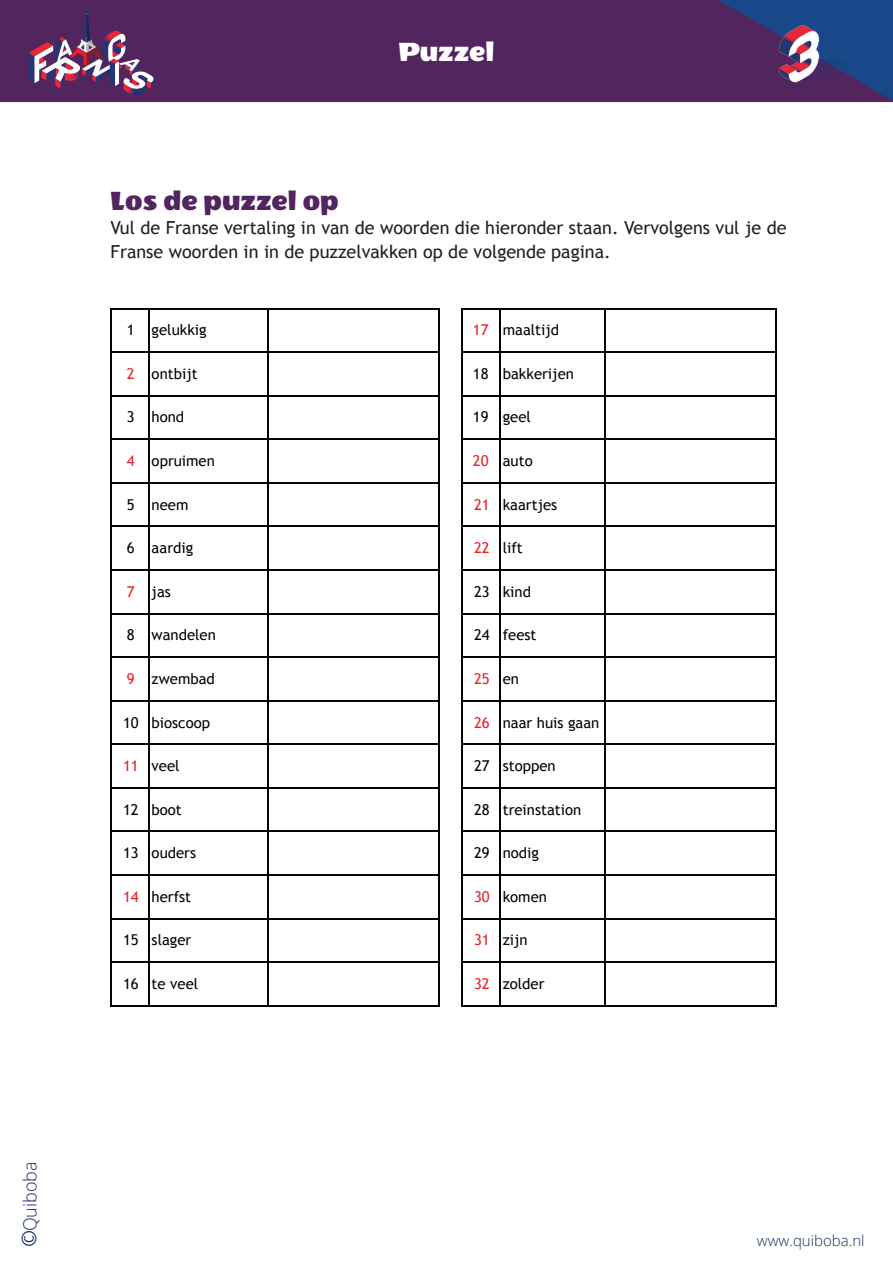
<style>
.page{position:relative;width:893px;height:1263px;background:#fff}
.page>*{position:absolute;margin:0;border:0;box-sizing:border-box;transform-origin:0 0}
.t1{font:30px "Wendy One";color:#52255e}
.t2{font:30px "Wendy One";color:#fff}
.t3{font:18px/24px "Trebuchet MS";color:#231f20}
.t4{font:300 18px "Open Sans";color:#1a315d}
.t5{font:15px "Trebuchet MS";color:#040503}
.t6{font:300 15px "Open Sans";color:#1a315d}
.t7{font:15px "Trebuchet MS";color:#ee1f23}
.s1{font-family:"Trebuchet MS";font-weight:400;font-size:22.5px}
.s2{color:#ee1f23}
.s3{color:#040503}
</style>
<div class="page">
<div style="left:0;top:0;width:700px;height:102px;background:#52255e"></div>
<svg style="left:28px;top:6px;width:126px;height:89px;background:#714674"></svg>
<svg style="left:700px;top:0;width:193px;height:103px;background:#3d3671"></svg>
<img style="left:772px;top:13px;width:86px;height:82px">
<hr style="left:112px;top:308px;width:327px;height:1px;background:#040503">
<hr style="left:112px;top:351px;width:327px;height:2px;background:#040503">
<hr style="left:112px;top:395px;width:327px;height:1px;background:#040503">
<hr style="left:112px;top:439px;width:327px;height:1px;background:#040503">
<hr style="left:112px;top:482px;width:327px;height:1px;background:#040503">
<hr style="left:112px;top:526px;width:327px;height:1px;background:#040503">
<hr style="left:112px;top:569px;width:327px;height:2px;background:#040503">
<hr style="left:112px;top:613px;width:327px;height:1px;background:#040503">
<hr style="left:112px;top:656px;width:327px;height:2px;background:#040503">
<hr style="left:112px;top:700px;width:327px;height:1px;background:#040503">
<hr style="left:112px;top:744px;width:327px;height:1px;background:#040503">
<hr style="left:112px;top:787px;width:327px;height:1px;background:#040503">
<hr style="left:112px;top:831px;width:327px;height:1px;background:#040503">
<hr style="left:112px;top:874px;width:327px;height:2px;background:#040503">
<hr style="left:112px;top:918px;width:327px;height:1px;background:#040503">
<hr style="left:112px;top:961px;width:327px;height:2px;background:#040503">
<hr style="left:112px;top:1005px;width:327px;height:1px;background:#040503">
<hr style="left:111px;top:308px;width:1px;height:698px;background:#040503">
<hr style="left:148px;top:309px;width:1px;height:697px;background:#040503">
<hr style="left:267px;top:309px;width:2px;height:697px;background:#040503">
<hr style="left:438px;top:309px;width:1px;height:697px;background:#040503">
<hr style="left:462px;top:308px;width:1px;height:698px;background:#040503">
<hr style="left:499px;top:309px;width:1px;height:697px;background:#040503">
<hr style="left:605px;top:309px;width:1px;height:697px;background:#040503">
<hr style="left:775px;top:309px;width:2px;height:697px;background:#040503">
<hr style="left:463px;top:308px;width:314px;height:1px;background:#040503">
<hr style="left:463px;top:351px;width:314px;height:2px;background:#040503">
<hr style="left:463px;top:395px;width:314px;height:1px;background:#040503">
<hr style="left:463px;top:439px;width:314px;height:1px;background:#040503">
<hr style="left:463px;top:482px;width:314px;height:1px;background:#040503">
<hr style="left:463px;top:526px;width:314px;height:1px;background:#040503">
<hr style="left:463px;top:569px;width:314px;height:2px;background:#040503">
<hr style="left:463px;top:613px;width:314px;height:1px;background:#040503">
<hr style="left:463px;top:656px;width:314px;height:2px;background:#040503">
<hr style="left:463px;top:700px;width:314px;height:1px;background:#040503">
<hr style="left:463px;top:744px;width:314px;height:1px;background:#040503">
<hr style="left:463px;top:787px;width:314px;height:1px;background:#040503">
<hr style="left:463px;top:831px;width:314px;height:1px;background:#040503">
<hr style="left:463px;top:874px;width:314px;height:2px;background:#040503">
<hr style="left:463px;top:918px;width:314px;height:1px;background:#040503">
<hr style="left:463px;top:961px;width:314px;height:2px;background:#040503">
<hr style="left:463px;top:1005px;width:314px;height:1px;background:#040503">
<p class="t4" style="left:18px;top:1247px;width:87px;rotate:-90deg"><span class="s1">©</span>Quiboba</p>
<h1 class="t2" style="left:398px;top:36px;width:97px">Puzzel</h1>
<h1 class="t1" style="left:111px;top:186px;width:230px">Los de puzzel op</h1>
<p class="t3" style="left:111px;top:216px;width:678px">Vul de Franse vertaling in van de woorden die hieronder staan. Vervolgens vul je de<br>Franse woorden in in de puzzelvakken op de volgende pagina.</p>
<p class="t5" style="left:127px;top:321px;width:81px">1 gelukkig</p>
<p class="t5" style="left:473px;top:321px;width:88px"><span class="s2">17</span> maaltijd</p>
<p class="t5" style="left:127px;top:365px;width:73px"><span class="s2">2</span> ontbijt</p>
<p class="t5" style="left:473px;top:365px;width:103px">18 bakkerijen</p>
<p class="t5" style="left:127px;top:408px;width:59px">3 hond</p>
<p class="t5" style="left:473px;top:408px;width:60px">19 geel</p>
<p class="t5" style="left:127px;top:452px;width:90px"><span class="s2">4</span> opruimen</p>
<p class="t5" style="left:473px;top:452px;width:61px"><span class="s2">20</span> auto</p>
<p class="t5" style="left:127px;top:495px;width:63px">5 neem</p>
<p class="t5" style="left:474px;top:495px;width:85px"><span class="s2">21</span> kaartjes</p>
<p class="t5" style="left:127px;top:539px;width:68px">6 aardig</p>
<p class="t5" style="left:474px;top:539px;width:50px"><span class="s2">22</span> lift</p>
<p class="t5" style="left:127px;top:583px;width:46px"><span class="s2">7</span> jas</p>
<p class="t5" style="left:474px;top:583px;width:58px">23 kind</p>
<p class="t5" style="left:127px;top:626px;width:91px">8 wandelen</p>
<p class="t5" style="left:474px;top:626px;width:64px">24 feest</p>
<p class="t5" style="left:127px;top:670px;width:90px"><span class="s2">9</span> zwembad</p>
<p class="t7" style="left:474px;top:670px;width:46px">25 <span class="s3">en</span></p>
<p class="t5" style="left:123px;top:713px;width:89px">10 bioscoop</p>
<p class="t5" style="left:474px;top:713px;width:127px"><span class="s2">26</span> naar huis gaan</p>
<p class="t5" style="left:123px;top:757px;width:58px"><span class="s2">11</span> veel</p>
<p class="t5" style="left:474px;top:757px;width:83px">27 stoppen</p>
<p class="t5" style="left:123px;top:800px;width:60px">12 boot</p>
<p class="t5" style="left:474px;top:800px;width:109px">28 treinstation</p>
<p class="t5" style="left:123px;top:844px;width:75px">13 ouders</p>
<p class="t5" style="left:474px;top:844px;width:66px">29 nodig</p>
<p class="t5" style="left:123px;top:888px;width:70px"><span class="s2">14</span> herfst</p>
<p class="t5" style="left:474px;top:888px;width:74px"><span class="s2">30</span> komen</p>
<p class="t5" style="left:123px;top:931px;width:70px">15 slager</p>
<p class="t5" style="left:474px;top:931px;width:55px"><span class="s2">31</span> zijn</p>
<p class="t5" style="left:123px;top:975px;width:77px">16 te veel</p>
<p class="t5" style="left:474px;top:975px;width:72px"><span class="s2">32</span> zolder</p>
<p class="t6" style="left:757px;top:1230px;width:109px">www.quiboba.nl</p>
</div>
